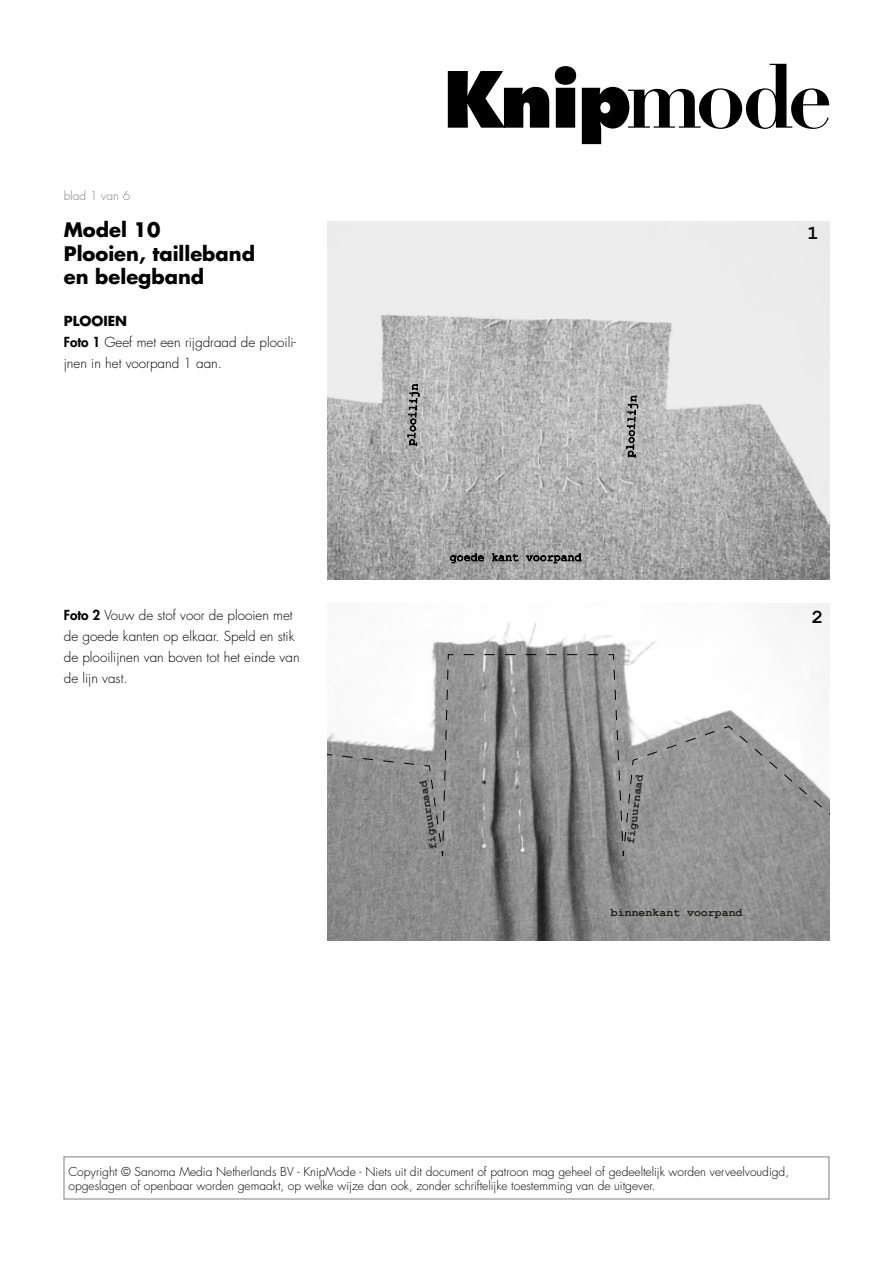
<style>
.page{position:relative;width:893px;height:1263px;background:#fff}
.page>*{position:absolute;margin:0;border:0;box-sizing:border-box;transform-origin:0 0}
.t1{font:700 19.8px "Courier New";color:#000}
.t2{font:700 19.5px/23.4px "Futura Std";color:#000}
.t3{font:300 13.5px/21px "Futura Std";color:#000}
.t4{font:300 12px/14.4px "Futura Std";color:#000}
.t5{font:300 12px "Futura Std";color:#818084}
.t6{font:700 11.55px "Courier New";color:#1d1d1b}
.s1{font-weight:700}
.s2{font-weight:800}
</style>
<div class="page">
<img style="left:327px;top:221px;width:502px;height:358px">
<svg style="left:626px;top:367px;width:13px;height:116px;background:#9a9a9a"></svg>
<svg style="left:407px;top:355px;width:13px;height:116px;background:#989898"></svg>
<svg style="left:449px;top:553px;width:35px;height:11px"></svg>
<svg style="left:492px;top:553px;width:27px;height:9px"></svg>
<svg style="left:525px;top:553px;width:57px;height:11px"></svg>
<img style="left:327px;top:604px;width:502px;height:337px">
<svg style="left:327px;top:753px;width:6px;height:3px"></svg>
<svg style="left:341px;top:654px;width:113px;height:211px"></svg>
<svg style="left:464px;top:654px;width:150px;height:6px"></svg>
<svg style="left:613px;top:669px;width:26px;height:198px;background:#a0a0a0"></svg>
<svg style="left:646px;top:725px;width:183px;height:93px"></svg>
<svg style="left:448px;top:64px;width:381px;height:80px"></svg>
<p class="t5" style="left:64px;top:188px;width:68px">blad 1 van 6</p>
<h2 class="t2" style="left:64px;top:218px;width:193px">Model 10<br>Plooien, tailleband en belegband</h2>
<p class="t3" style="left:64px;top:311px;width:234px"><span class="s1">Plooien<br></span><span class="s2">Foto 1</span> Geef met een rijgdraad de plooili&shy;jnen in het voorpand 1 aan.</p>
<p class="t3" style="left:64px;top:605px;width:237px"><span class="s2">Foto 2</span> Vouw de stof voor de plooien met de goede kanten op elkaar. Speld en stik de plooilijnen van boven tot het einde van de lijn vast.</p>
<p class="t6" style="left:426px;top:850px;width:71px;rotate:-99deg">figuurnaad</p>
<h1 class="t1" style="left:807px;top:221px;width:13px">1</h1>
<p class="t6" style="left:624px;top:842px;width:71px;rotate:-83deg">figuurnaad</p>
<p class="t6" style="left:611px;top:905px;width:133px">binnenkant voorpand</p>
<h1 class="t1" style="left:811px;top:605px;width:13px">2</h1>
<p class="t4" style="left:68px;top:1164px;width:722px">Copyright © Sanoma Media Netherlands BV - KnipMode - Niets uit dit document of patroon mag geheel of gedeeltelijk worden verveelvoudigd, opgeslagen of openbaar worden gemaakt, op welke wijze dan ook, zonder schriftelijke toestemming van de uitgever.</p>
</div>
